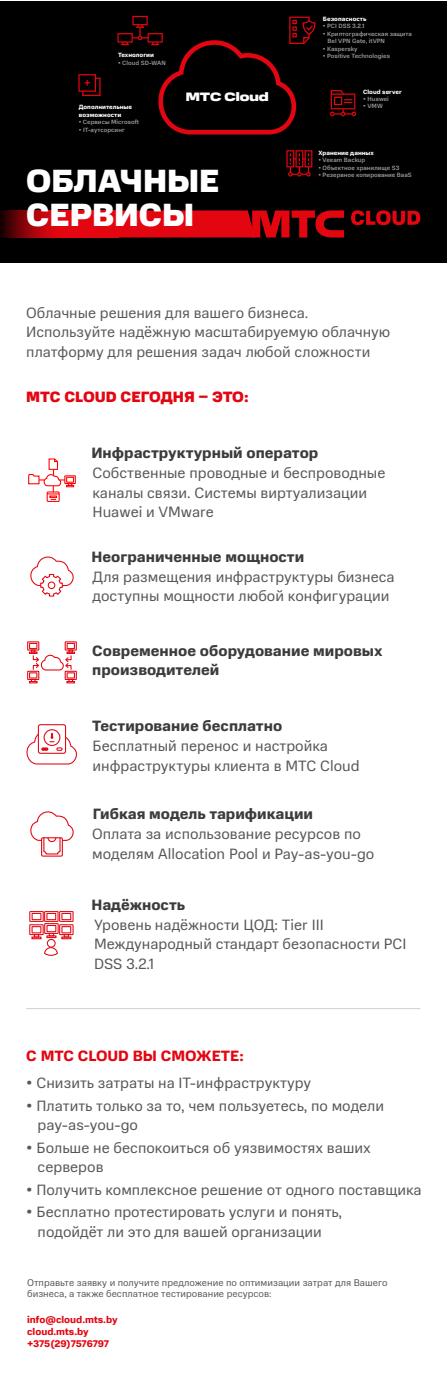
<style>
.page{position:relative;width:447px;height:1373px;background:#fff}
.page>*{position:absolute;margin:0;border:0;box-sizing:border-box;transform-origin:0 0}
.t1{font:900 32.25px/34.5px "MTS Sans";color:#fff}
.t2{font:15px/19.5px "MTS Sans";color:#575756}
.t3{font:700 15px/19.5px "MTS Sans";color:#3c3c3b}
.t4{font:15px/19.5px "MTS Sans";color:#58595b}
.t5{font:900 15px "MTS Sans";color:#e30611}
.t6{font:700 15px "MTS Sans";color:#e30611}
.t7{font:900 expanded 12.23px "MTS Sans";color:#fff}
.t8{font:9.75px/11.7px "MTS Sans";color:#575756}
.t9{font:700 9.75px/12px "MTS Sans";color:#e30611}
.t10{font:500 6.23px "MTS Sans";color:#9c9b9b}
.t11{font:500 6.15px/7.4px "MTS Sans";color:#9c9b9b}
.t12{font:700 6.15px/7.4px "MTS Sans";color:#fff}
.s1{font-size:6.23px}
</style>
<div class="page">
<div style="left:0;top:1px;width:446px;height:261px;background:#000"></div>
<hr style="left:26px;top:1008px;width:394px;height:1px;background:#cecfd1">
<svg style="left:330px;top:90px;width:26px;height:26px"></svg>
<svg style="left:286px;top:150px;width:26px;height:27px"></svg>
<svg style="left:78px;top:74px;width:23px;height:22px"></svg>
<svg style="left:117px;top:16px;width:199px;height:118px"></svg>
<div style="left:41px;top:837px;width:22px;height:20px;border:1px solid #e30611"></div>
<svg style="left:30px;top:811px;width:44px;height:44px"></svg>
<svg style="left:30px;top:556px;width:44px;height:41px"></svg>
<div style="left:48px;top:581px;width:7px;height:8px;border:1px solid #e30611;border-radius:50%"></div>
<div style="left:47px;top:491px;width:13px;height:11px;border:1px solid #f00"></div>
<div style="left:64px;top:475px;width:12px;height:9px;border:1px solid #f00"></div>
<svg style="left:28px;top:458px;width:46px;height:42px"></svg>
<div style="left:66px;top:477px;width:8px;height:6px;border:1px solid #f00"></div>
<div style="left:65px;top:641px;width:12px;height:9px;border:1px solid #e30611"></div>
<div style="left:66px;top:643px;width:9px;height:6px;border:1px solid #e30611"></div>
<div style="left:27px;top:641px;width:12px;height:9px;border:1px solid #e30611"></div>
<div style="left:29px;top:643px;width:8px;height:6px;border:1px solid #e30611"></div>
<div style="left:65px;top:671px;width:12px;height:9px;border:1px solid #e30611"></div>
<svg style="left:66px;top:679px;width:9px;height:4px"></svg>
<div style="left:66px;top:672px;width:9px;height:6px;border:1px solid #e30611"></div>
<div style="left:27px;top:671px;width:12px;height:9px;border:1px solid #e30611"></div>
<svg style="left:29px;top:679px;width:8px;height:4px"></svg>
<div style="left:29px;top:672px;width:8px;height:6px;border:1px solid #e30611"></div>
<svg style="left:29px;top:649px;width:46px;height:22px"></svg>
<svg style="left:44px;top:947px;width:14px;height:9px"></svg>
<div style="left:47px;top:939px;width:9px;height:9px;border:1px solid #e30611;border-radius:50%"></div>
<div style="left:29px;top:924px;width:15px;height:11px;border:1px solid #e30611"></div>
<div style="left:32px;top:926px;width:9px;height:7px;border:1px solid #e30611"></div>
<div style="left:59px;top:924px;width:14px;height:11px;border:1px solid #e30611"></div>
<div style="left:61px;top:926px;width:10px;height:7px;border:1px solid #e30611"></div>
<div style="left:44px;top:923px;width:15px;height:11px;border:1px solid #e30611"></div>
<svg style="left:31px;top:933px;width:40px;height:6px"></svg>
<div style="left:46px;top:925px;width:10px;height:7px;border:1px solid #e30611"></div>
<div style="left:29px;top:911px;width:15px;height:11px;border:1px solid #e30611"></div>
<div style="left:32px;top:913px;width:9px;height:7px;border:1px solid #e30611"></div>
<div style="left:44px;top:911px;width:14px;height:11px;border:1px solid #e30611"></div>
<div style="left:46px;top:913px;width:10px;height:7px;border:1px solid #e30611"></div>
<div style="left:59px;top:911px;width:14px;height:11px;border:1px solid #e30611"></div>
<div style="left:61px;top:913px;width:10px;height:7px;border:1px solid #e30611"></div>
<div style="left:38px;top:724px;width:28px;height:30px;border:1px solid #e30611;border-radius:2px"></div>
<div style="left:44px;top:729px;width:16px;height:17px;border:1px solid #e30611;border-radius:50%"></div>
<svg style="left:26px;top:733px;width:51px;height:32px"></svg>
<svg style="left:351px;top:210px;width:69px;height:15px"></svg>
<svg style="left:119px;top:210px;width:225px;height:27px;background:#bd040e"></svg>
<svg style="left:0;top:210px;width:119px;height:27px;background:#b9040d"></svg>
<p class="t12" style="left:118px;top:52px;width:37px">Технологии</p>
<p class="t11" style="left:118px;top:59px;width:49px"><span class="s1">•</span> Cloud SD-WAN</p>
<p class="t12" style="left:79px;top:104px;width:55px">Дополнительные возможности</p>
<p class="t11" style="left:79px;top:118px;width:62px"><span class="s1">•</span> Сервисы Microsoft</p>
<p class="t11" style="left:79px;top:126px;width:48px">• IT-аутсорсинг</p>
<p class="t7" style="left:186px;top:89px;width:84px">MTC Cloud</p>
<h1 class="t1" style="left:26px;top:163px;width:194px">ОБЛАЧНЫЕ<br>СЕРВИСЫ</h1>
<p class="t12" style="left:323px;top:15px;width:45px">Безопасность</p>
<p class="t11" style="left:323px;top:23px;width:43px"><span class="s1">•</span> PCI DSS 3.2.1</p>
<p class="t11" style="left:327px;top:30px;width:86px;text-indent:-5px"><span class="s1">•</span> Криптографическая защита<br>Bel VPN Gate, itVPN</p>
<p class="t11" style="left:323px;top:45px;width:36px">• Kaspersky</p>
<p class="t11" style="left:323px;top:52px;width:68px">• Positive Technologies</p>
<p class="t12" style="left:363px;top:88px;width:40px">Cloud server</p>
<p class="t11" style="left:363px;top:95px;width:27px"><span class="s1">•</span> Huawei</p>
<p class="t11" style="left:363px;top:103px;width:21px"><span class="s1">•</span> VMW</p>
<p class="t12" style="left:318px;top:149px;width:57px">Хранение данных</p>
<p class="t10" style="left:318px;top:156px;width:48px">• Veeam Backup</p>
<p class="t10" style="left:318px;top:164px;width:82px">• Объектное хранилище S3</p>
<p class="t10" style="left:318px;top:171px;width:95px">• Резервное копирование BaaS</p>
<p class="t4" style="left:26px;top:303px;width:365px">Облачные решения для вашего бизнеса.<br>Используйте надёжную масштабируемую облачную платформу для решения задач любой сложности</p>
<p class="t5" style="left:26px;top:388px;width:224px">МТС CLOUD СЕГОДНЯ – ЭТО:</p>
<p class="t3" style="left:91px;top:443px;width:228px">Инфраструктурный оператор</p>
<p class="t2" style="left:92px;top:463px;width:294px">Собственные проводные и беспроводные каналы связи. Системы виртуализации<br>Huawei и VMware</p>
<p class="t3" style="left:91px;top:547px;width:214px">Неограниченные мощности</p>
<p class="t2" style="left:92px;top:567px;width:303px">Для размещения инфраструктуры бизнеса доступны мощности любой конфигурации</p>
<p class="t3" style="left:92px;top:641px;width:292px">Современное оборудование мировых производителей</p>
<p class="t3" style="left:92px;top:716px;width:191px">Тестирование бесплатно</p>
<p class="t2" style="left:92px;top:736px;width:268px">Бесплатный перенос и настройка инфраструктуры клиента в МТС Cloud</p>
<p class="t3" style="left:93px;top:804px;width:221px">Гибкая модель тарификации</p>
<p class="t2" style="left:92px;top:824px;width:283px">Оплата за использование ресурсов по моделям Allocation Pool и Pay-as-you-go</p>
<p class="t3" style="left:91px;top:895px;width:95px">Надёжность</p>
<p class="t2" style="left:94px;top:915px;width:314px">Уровень надёжности ЦОД: Tier III<br>Международный стандарт безопасности PCI<br>DSS 3.2.1</p>
<p class="t6" style="left:26px;top:1047px;width:219px">С МТС CLOUD ВЫ СМОЖЕТЕ:</p>
<p class="t2" style="left:26px;top:1073px;width:286px">• Снизить затраты на IT-инфраструктуру</p>
<p class="t2" style="left:38px;top:1095px;width:348px;text-indent:-11px">• Платить только за то, чем пользуетесь, по модели pay-as-you-go</p>
<p class="t2" style="left:38px;top:1137px;width:335px;text-indent:-11px">• Больше не беспокоиться об уязвимостях ваших серверов</p>
<p class="t2" style="left:26px;top:1179px;width:396px">• Получить комплексное решение от одного поставщика</p>
<p class="t2" style="left:26px;top:1202px;width:317px;text-align:center">• Бесплатно протестировать услуги и понять, подойдёт ли это для вашей организации</p>
<p class="t8" style="left:27px;top:1276px;width:362px">Отправьте заявку и получите предложение по оптимизации затрат для Вашего бизнеса, а также бесплатное тестирование ресурсов:</p>
<p class="t9" style="left:27px;top:1314px;width:92px">info@cloud.mts.by cloud.mts.by +375(29)7576797</p>
</div>
